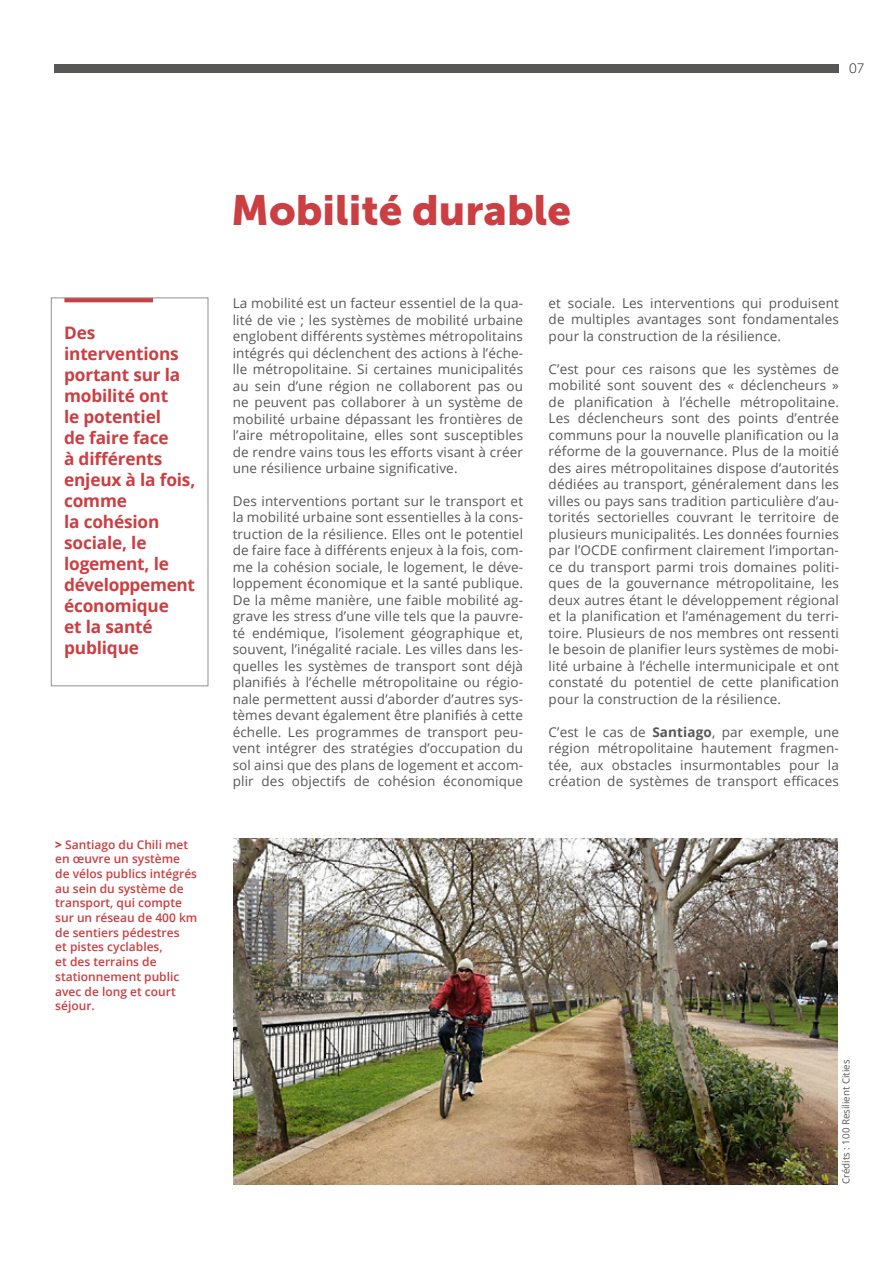
<style>
.page{position:relative;width:893px;height:1263px;background:#fff}
.page>*{position:absolute;margin:0;border:0;box-sizing:border-box;transform-origin:0 0}
.t1{font:42px "Museo Sans 900";color:#cb3e42}
.t2{font:700 17.25px/21px "Open Sans";letter-spacing:-.01em;color:#cb3e42}
.t3{font:13.5px/16.5px "Open Sans";letter-spacing:.01em;color:#575756;text-align:justify}
.t4{font:13.5px "Museo Sans 100";color:#000}
.t5{font:600 12px/14.7px "Open Sans";color:#cb3e42}
.t6{font:9.75px "Open Sans";color:#575756}
.s1{font-weight:800}
.s2{font-weight:700}
</style>
<div class="page">
<img style="left:234px;top:839px;width:603px;height:346px">
<div style="left:54px;top:64px;width:785px;height:8px;background:#575756"></div>
<hr style="left:64px;top:298px;width:89px;height:4px;background:#cb3e42">
<div style="left:51px;top:298px;width:157px;height:388px;border:1px solid #909090"></div>
<p class="t4" style="left:849px;top:61px;width:17px">07</p>
<p class="t2" style="left:64px;top:322px;width:133px">Des interventions portant sur la mobilité ont<br>le potentiel<br>de faire face<br>à différents enjeux à la fois, comme<br>la cohésion sociale, le logement, le développement économique<br>et la santé publique</p>
<p class="t5" style="left:55px;top:836px;width:144px"><span class="s1">&gt;</span> Santiago du Chili met en œuvre un système de vélos publics intégrés au sein du système de transport, qui compte sur un réseau de 400 km de sentiers pédestres<br>et pistes cyclables,<br>et des terrains de stationnement public avec de long et court séjour.</p>
<h1 class="t1" style="left:231px;top:186px;width:341px">Mobilité durable</h1>
<p class="t3" style="left:233px;top:294px;width:292px">La mobilité est un facteur essentiel de la qua&shy;lité de vie ; les systèmes de mobilité urbaine englobent différents systèmes métropolitains intégrés qui déclenchent des actions à l’éche&shy;lle métropolitaine. Si certaines municipalités au sein d’une région ne collaborent pas ou ne peuvent pas collaborer à un système de mobilité urbaine dépassant les frontières de l’aire métropolitaine, elles sont susceptibles de rendre vains tous les efforts visant à créer une résilience urbaine significative.</p>
<p class="t3" style="left:233px;top:492px;width:292px">Des interventions portant sur le transport et la mobilité urbaine sont essentielles à la cons&shy;truction de la résilience. Elles ont le potentiel de faire face à différents enjeux à la fois, com&shy;me la cohésion sociale, le logement, le déve&shy;loppement économique et la santé publique.<br>De la même manière, une faible mobilité ag&shy;grave les stress d’une ville tels que la pauvre&shy;té endémique, l’isolement géographique et, souvent, l’inégalité raciale. Les villes dans les&shy;quelles les systèmes de transport sont déjà planifiés à l’échelle métropolitaine ou régio&shy;nale permettent aussi d’aborder d’autres sys&shy;tèmes devant également être planifiés à cette échelle. Les programmes de transport peu&shy;vent intégrer des stratégies d’occupation du sol ainsi que des plans de logement et accom&shy;plir des objectifs de cohésion économique</p>
<p class="t3" style="left:549px;top:294px;width:292px">et sociale. Les interventions qui produisent de multiples avantages sont fondamentales pour la construction de la résilience.</p>
<p class="t3" style="left:549px;top:360px;width:292px">C’est pour ces raisons que les systèmes de mobilité sont souvent des « déclencheurs » de planification à l’échelle métropolitaine.<br>Les déclencheurs sont des points d’entrée communs pour la nouvelle planification ou la réforme de la gouvernance. Plus de la moitié des aires métropolitaines dispose d’autorités dédiées au transport, généralement dans les villes ou pays sans tradition particulière d’au&shy;torités sectorielles couvrant le territoire de plusieurs municipalités. Les données fournies par l’OCDE confirment clairement l’importan&shy;ce du transport parmi trois domaines politi&shy;ques de la gouvernance métropolitaine, les deux autres étant le développement régional et la planification et l’aménagement du terri&shy;toire. Plusieurs de nos membres ont ressenti le besoin de planifier leurs systèmes de mobi&shy;lité urbaine à l’échelle intermunicipale et ont constaté du potentiel de cette planification pour la construction de la résilience.</p>
<p class="t3" style="left:549px;top:723px;width:292px">C’est le cas de <span class="s2">Santiago</span>, par exemple, une région métropolitaine hautement fragmen&shy;tée, aux obstacles insurmontables pour la création de systèmes de transport efficaces</p>
<p class="t6" style="left:839px;top:1184px;width:126px;rotate:-90deg">Crédits : 100 Resilient Cities</p>
</div>
